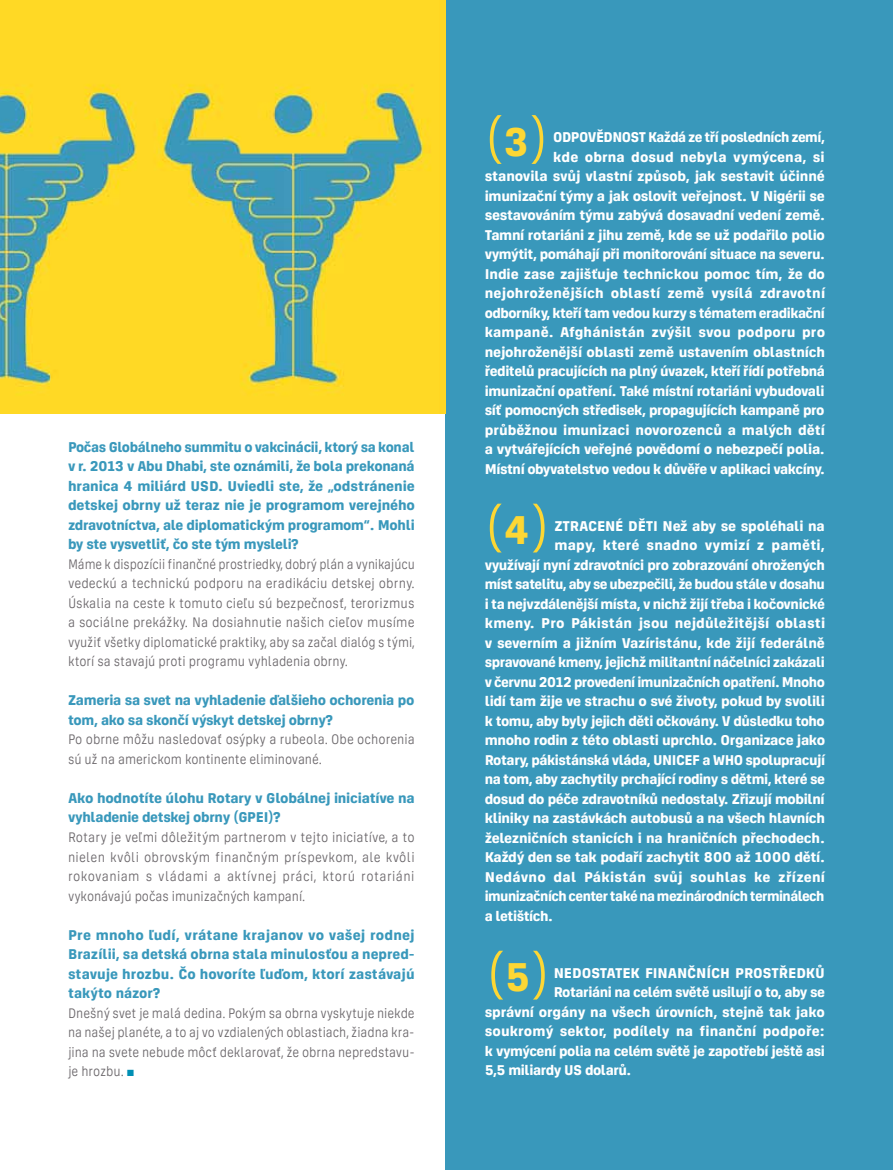
<style>
.page{position:relative;width:893px;height:1170px;background:#fff}
.page>*{position:absolute;margin:0;border:0;box-sizing:border-box;transform-origin:0 0}
.t1{font:53.7px "Unio";color:#fdd734}
.t2{font:700 15px/19.5px "Unio";letter-spacing:-.03em;color:#fff;text-align:right}
.t3{font:700 15px/19.5px "Unio";letter-spacing:-.02em;color:#3998bb;text-align:justify}
.t4{font:700 15px "Unio";letter-spacing:-.01em;color:#fff}
.t5{font:700 15px "Unio";letter-spacing:.005em;color:#fff}
.t6{font:700 15px "Unio";letter-spacing:.015em;color:#fff}
.t7{font:700 15px "Unio";letter-spacing:.01em;color:#fff}
.t8{font:14.55px/19.5px "Unio";letter-spacing:-.005em;color:#6a666a;text-align:justify;scale:.87 1}
.t9{font:14.55px/19.5px "Unio";letter-spacing:-.005em;color:#6a666a;text-align:justify;scale:.91 1}
.t10{font:14.55px/19.5px "Unio";letter-spacing:-.005em;color:#6a666a;text-align:justify;scale:.89 1}
.t11{font:14.55px/19.5px "Unio";letter-spacing:-.005em;color:#6a666a;scale:.9 1}
.s1{color:#008fb4}
.s2{font-weight:700;font-size:42.6px}
</style>
<div class="page">
<div style="left:446px;top:0;width:447px;height:1169px;background:#3998bb"></div>
<img style="left:0;top:0;width:446px;height:413px">
<p class="t3" style="left:68px;top:437px;width:348px">Počas Globálneho summitu o vakcinácii, ktorý sa konal v r. 2013 v Abu Dhabi, ste oznámili, že bola prekonaná hranica 4 miliárd USD. Uviedli ste, že „odstránenie detskej obrny už teraz nie je programom verejného zdravotníctva, ale diplomatickým programom“. Mohli by ste vysvetliť, čo ste tým mysleli?</p>
<p class="t8" style="left:68px;top:554px;width:400px">Máme k dispozícii finančné prostriedky, dobrý plán a vynikajúcu vedeckú a technickú podporu na eradikáciu detskej obrny.<br>Úskalia na ceste k tomuto cieľu sú bezpečnosť, terorizmus a sociálne prekážky. Na dosiahnutie našich cieľov musíme využiť všetky diplomatické praktiky, aby sa začal dialóg s tými, ktorí sa stavajú proti programu vyhladenia obrny.</p>
<p class="t3" style="left:68px;top:690px;width:348px">Zameria sa svet na vyhladenie ďalšieho ochorenia po tom, ako sa skončí výskyt detskej obrny?</p>
<p class="t11" style="left:68px;top:729px;width:387px">Po obrne môžu nasledovať osýpky a rubeola. Obe ochorenia sú už na americkom kontinente eliminované.</p>
<p class="t3" style="left:68px;top:788px;width:348px">Ako hodnotíte úlohu Rotary v G lobálnej iniciatíve na vyhladenie detskej obrny (GPEI)?</p>
<p class="t9" style="left:68px;top:827px;width:382px">Rotary je veľmi dôležitým partnerom v tejto iniciatíve, a to nielen kvôli obrovským finančným príspevkom, ale kvôli rokovaniam s vládami a aktívnej práci, ktorú rotariáni vykonávajú počas imunizačných kampaní.</p>
<p class="t3" style="left:68px;top:924px;width:348px">Pre mnoho ľudí, vrátane krajanov vo vašej rodnej Brazílii, sa detská obrna stala minulosťou a nepred&shy;stavuje hrozbu. Čo hovoríte ľuďom, ktorí zastávajú takýto názor?</p>
<p class="t10" style="left:68px;top:1002px;width:391px">D nešný svet je malá dedina. Pokým sa obrna vyskytuje niekde na našej planéte, a to aj vo vzdialených oblastiach, žiadna kra&shy;jina na svete nebude môcť deklarovať, že obrna nepredstavu&shy;je hrozbu. <span class="s1">■</span></p>
<h1 class="t1" style="left:485px;top:110px;width:65px">(<span class="s2">3</span>)</h1>
<p class="t2" style="left:485px;top:127px;width:342px">ODPOVĚDNOST Každá ze tří posledních zemí,<br>kde obrna dosud nebyla vymýcena, si<br>stanovila svůj vlastní způsob, jak sestavit účinné imunizační týmy a jak oslovit veřejnost. V Nigérii se sestavováním týmu zabývá dosavadní vedení země.<br>Tamní rotariáni z jihu země, kde se už podařilo polio vymýtit, pomáhají při monitorování situace na severu.<br>Indie zase zajišťuje technickou pomoc tím, že do nejohroženějších oblastí země vysílá zdravotní odborníky, kteří tam vedou kurzy s tématem eradikační kampaně. Afghánistán zvýšil svou podporu pro nejohroženější oblasti země ustavením oblastních ředitelů pracujících na plný úvazek, kteří řídí potřebná imunizační opatření. Také místní rotariáni vybudovali síť pomocných středisek, propagujících kampaně pro průběžnou imunizaci novorozenců a malých dětí a vytvářejících veřejné povědomí o nebezpečí polia.<br>M ístní obyvatelstvo vedou k důvěře v aplikaci vakcíny.</p>
<h1 class="t1" style="left:485px;top:498px;width:66px">(<span class="s2">4</span>)</h1>
<p class="t2" style="left:554px;top:515px;width:272px">ZTRACENÉ DĚTI Než aby se spoléhali na</p>
<p class="t7" style="left:554px;top:537px;width:272px">mapy, které snadno vymizí z paměti,</p>
<p class="t2" style="left:485px;top:554px;width:342px">využívají nyní zdravotníci pro zobrazování ohrožených</p>
<p class="t2" style="left:485px;top:574px;width:342px">míst satelitu, aby se ubezpečili, že budou stále v dosahu</p>
<p class="t2" style="left:485px;top:593px;width:342px">i ta nejvzdálenější místa, v nichž žijí třeba i kočovnické</p>
<p class="t5" style="left:485px;top:615px;width:342px">kmeny. Pro Pákistán jsou nejdůležitější oblasti</p>
<p class="t4" style="left:485px;top:634px;width:342px">v severním a jižním Vazíristánu, kde žijí federálně</p>
<p class="t2" style="left:485px;top:652px;width:342px">spravované kmeny, jejichž militantní náčelníci zakázali</p>
<p class="t2" style="left:485px;top:671px;width:342px">v červnu 2012 provedení imunizačních opatření. M noho</p>
<p class="t2" style="left:485px;top:691px;width:342px">lidí tam žije ve strachu o své životy, pokud by svolili</p>
<p class="t2" style="left:485px;top:710px;width:342px">k tomu, aby byly jejich děti očkovány. V důsledku toho</p>
<p class="t2" style="left:485px;top:730px;width:342px">mnoho rodin z této oblasti uprchlo. Organizace jako</p>
<p class="t2" style="left:485px;top:749px;width:342px">Rotary, pákistánská vláda, UNICEF a WHO spolupracují</p>
<p class="t2" style="left:485px;top:769px;width:342px">na tom, aby zachytily prchající rodiny s dětmi, které se</p>
<p class="t2" style="left:485px;top:788px;width:341px">dosud do péče zdravotníků nedostaly. Zřizují mobilní</p>
<p class="t2" style="left:485px;top:808px;width:342px">kliniky na zastávkách autobusů a na všech hlavních</p>
<p class="t2" style="left:485px;top:827px;width:342px">železničních stanicích i na hraničních přechodech.</p>
<p class="t2" style="left:485px;top:847px;width:342px">Každý den se tak podaří zachytit 800 až 1000 dětí.</p>
<p class="t6" style="left:485px;top:868px;width:342px">Nedávno dal Pákistán svůj souhlas ke zřízení</p>
<p class="t2" style="left:485px;top:886px;width:341px">imunizačních center také na mezinárodních terminálech</p>
<p class="t2" style="left:485px;top:905px;width:70px">a letištích.</p>
<h1 class="t1" style="left:486px;top:945px;width:65px">(<span class="s2">5</span>)</h1>
<p class="t4" style="left:554px;top:964px;width:273px">NEDOSTATEK FINANČNÍCH PROSTŘEDKŮ</p>
<p class="t2" style="left:554px;top:982px;width:273px">Rotariáni na celém světě usilují o to, aby se</p>
<p class="t4" style="left:485px;top:1003px;width:342px">správní orgány na všech úrovních, stejně tak jako</p>
<p class="t5" style="left:485px;top:1022px;width:342px">soukromý sektor, podílely na finanční podpoře:</p>
<p class="t2" style="left:485px;top:1040px;width:342px">k vymýcení polia na celém světě je zapotřebí ještě asi</p>
<p class="t2" style="left:485px;top:1060px;width:148px">5,5 miliardy US dolarů.</p>
</div>
